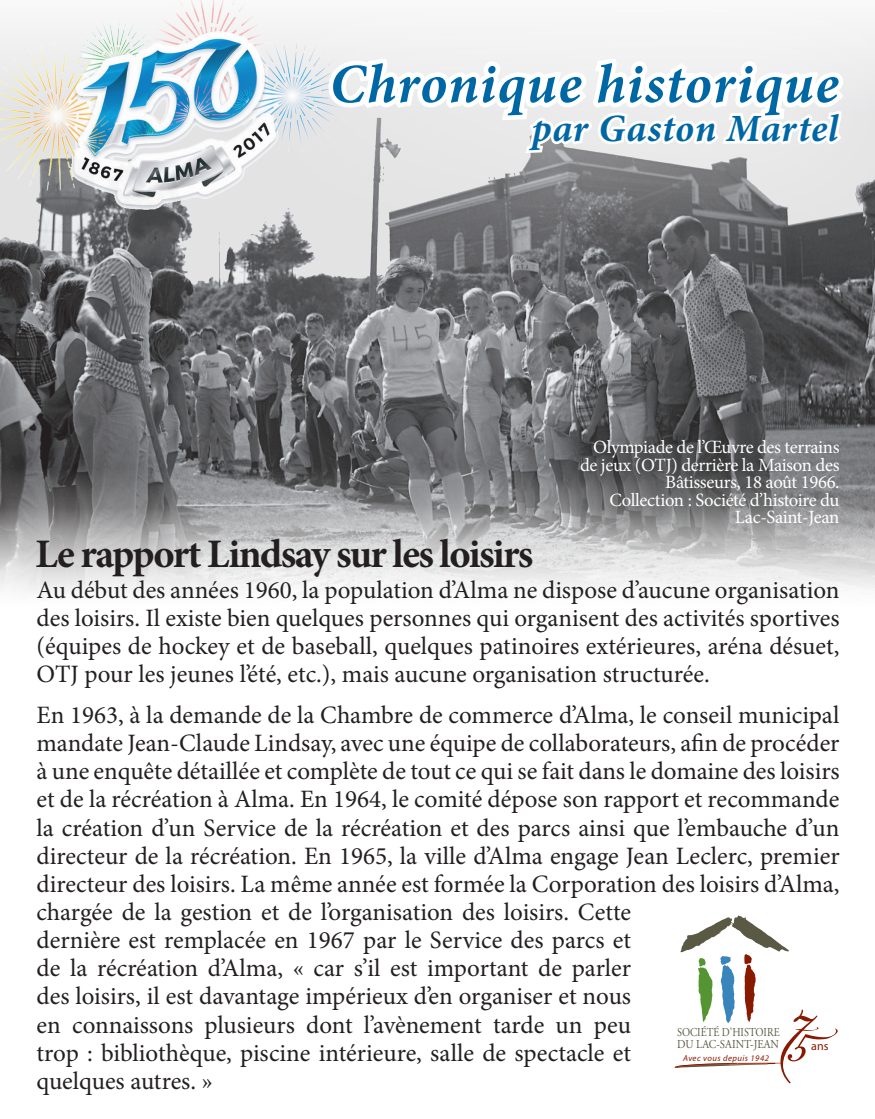
<style>
.page{position:relative;width:875px;height:1119px;background:#fff}
.page>*{position:absolute;margin:0;border:0;box-sizing:border-box;transform-origin:0 0}
.t1{font:100.25px "Champignon Alt Swash";color:#891a02}
.t2{font:80.25px "Champignon Alt Swash";color:#891a02}
.t3{font:italic 700 55.5px "Minion Pro";letter-spacing:.02em;color:#0067a5}
.t4{font:700 40.5px "Minion Pro";letter-spacing:-.04em;color:#231f20}
.t5{font:italic 700 38.5px "Minion Pro";letter-spacing:.02em;color:#0067a5}
.t6{font:25px/28px "Minion Pro";color:#231f20;text-align:justify}
.t7{font:18.75px/17.5px "Minion Pro";letter-spacing:-.02em;color:#fff;text-align:right}
.t8{font:12px/11.8px "Adobe Garamond";color:#5a5944;scale:.85 1}
.t9{font:12px "Myriad Pro";color:#891a02}
.t10{font:italic 8.5px "Myriad Pro";letter-spacing:.05em;color:#891a02}
</style>
<div class="page">
<img style="left:0;top:216px;width:874px;height:376px">
<svg style="left:675px;top:1062px;width:107px;height:5px"></svg>
<svg style="left:680px;top:915px;width:138px;height:115px"></svg>
<img style="left:0;top:0;width:207px;height:216px">
<svg style="left:207px;top:0;width:667px;height:275px"></svg>
<svg style="left:324px;top:54px;width:525px;height:102px"></svg>
<h3 class="t3" style="left:329px;top:45px;width:510px">Chronique historique</h3>
<h3 class="t5" style="left:531px;top:101px;width:308px">par Gaston Martel</h3>
<h3 class="t4" style="left:35px;top:525px;width:499px">Le rapport Lindsay sur les loisirs</h3>
<p class="t7" style="left:580px;top:438px;width:261px">Olympiade de l’Œuvre des terrains de jeux (OTJ) derrière la Maison des<br>Bâtisseurs, 18 août 1966.<br>Collection : Société d’histoire du<br>Lac-Saint-Jean</p>
<p class="t6" style="left:36px;top:576px;width:804px">Au début des années 1960, la population d’Alma ne dispose d’aucune organisation des loisirs. Il existe bien quelques personnes qui organisent des activités sportives (équipes de hockey et de baseball, quelques patinoires extérieures, aréna désuet, OTJ pour les jeunes l’été, etc.), mais aucune organisation structurée.</p>
<p class="t6" style="left:36px;top:701px;width:804px;text-align:left">En 1963, à la demande de la Chambre de commerce d’Alma, le conseil municipal mandate Jean-Claude Lindsay, avec une équipe de collaborateurs, afin de procéder à une enquête détaillée et complète de tout ce qui se fait dans le domaine des loisirs et de la récréation à Alma. En 1964, le comité dépose son rapport et recommande la création d’un Service de la récréation et des parcs ainsi que l’embauche d’un directeur de la récréation. En 1965, la ville d’Alma engage Jean Leclerc, premier directeur des loisirs. La même année est formée la Corporation des loisirs d’Alma, chargée de la gestion et de l’organisation des loisirs. Cette<br>dernière est remplacée en 1967 par le Service des parcs et<br>de la récréation d’Alma, « car s’il est important de parler<br>des loisirs, il est davantage impérieux d’en organiser et nous<br>en connaissons plusieurs dont l’avènement tarde un peu<br>trop : bibliothèque, piscine intérieure, salle de spectacle et<br>quelques autres. »</p>
<h1 class="t1" style="left:776px;top:943px;width:46px">7</h1>
<p class="t8" style="left:677px;top:1026px;width:122px">SOCIÉTÉ D’HISTOIRE<br>DU LAC-SAINT-JEAN</p>
<h2 class="t2" style="left:785px;top:985px;width:56px">5</h2>
<p class="t9" style="left:811px;top:1038px;width:19px">ans</p>
<p class="t10" style="left:683px;top:1052px;width:87px">Avec vous depuis 1942</p>
</div>
